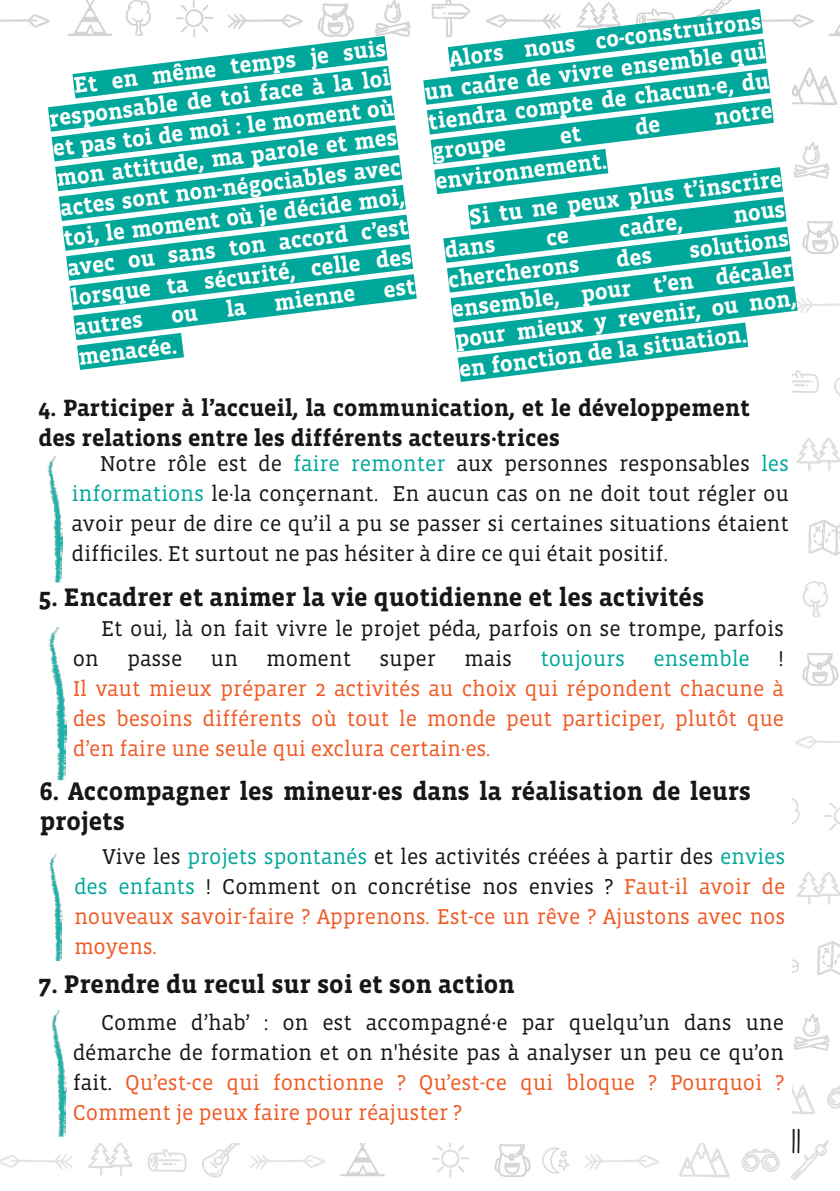
<style>
.page{position:relative;width:840px;height:1191px;background:#fff}
.page>*{position:absolute;margin:0;border:0;box-sizing:border-box;transform-origin:0 0}
.t1{font:30px "DK Lemon Yellow Sun";color:#181715}
.t2{font:700 26px/30px "Vista Slab OT";color:#181715}
.t3{font:700 24px/30px "Vista Slab OT";letter-spacing:-.005em;color:#181715}
.t4{font:700 23px/30px "Vista Slab OT";color:#fff;text-align:justify}
.t5{font:22px/30px "Vista Slab OT";letter-spacing:-.005em;color:#181715;text-align:justify}
.t6{font:22px/30px "Vista Slab OT";letter-spacing:-.005em;color:#f05a24;text-align:justify}
.t7{font:22px "Vista Slab OT";letter-spacing:-.005em;color:#00a89c}
.s1{color:#00a89c}
.s2{font-size:24px}
.s3{color:#181715}
.s4{color:#f05a24}
</style>
<div class="page">
<img style="left:0;top:0;width:839px;height:1180px">
<div style="left:0;top:57px;width:791px;height:1085px;background:#fff"></div>
<hr style="left:0;top:47px;width:2px;height:1086px;background:#fff">
<svg style="left:48px;top:36px;width:368px;height:334px"></svg>
<img style="left:47px;top:456px;width:16px;height:126px">
<img style="left:48px;top:627px;width:19px;height:153px">
<img style="left:49px;top:854px;width:14px;height:107px">
<img style="left:51px;top:1010px;width:16px;height:126px">
<svg style="left:423px;top:9px;width:374px;height:373px"></svg>
<p class="t4" style="left:44px;top:75px;width:344px;text-indent:29px;rotate:-7deg">Et en même temps je suis responsable de toi face à la loi et pas toi de moi : le moment où mon attitude, ma parole et mes actes sont non-négociables avec toi, le moment où je décide moi, avec ou sans ton accord c’est lorsque ta sécurité, celle des autres ou la mienne est menacée.</p>
<p class="t4" style="left:419px;top:48px;width:344px;text-indent:28px;rotate:-7deg">Alors nous co-construirons un cadre de vivre ensemble qui tiendra compte de chacun·e, du groupe</p>
<p class="t4" style="left:712px;top:103px;width:60px;rotate:-7deg">notre</p>
<p class="t4" style="left:433px;top:167px;width:174px;rotate:-7deg">environnement.</p>
<p class="t4" style="left:439px;top:206px;width:344px;text-indent:28px;rotate:-7deg">Si tu ne peux plus t’inscrire dans</p>
<p class="t4" style="left:731px;top:200px;width:54px;rotate:-7deg">nous</p>
<p class="t4" style="left:617px;top:214px;width:65px;rotate:-7deg">cadre,</p>
<p class="t4" style="left:446px;top:266px;width:344px;text-indent:242px;rotate:-7deg">solutions ensemble, pour t’en décaler pour mieux y revenir, ou non, en fonction de la situation.</p>
<p class="t4" style="left:446px;top:265px;width:133px;rotate:-7deg">chercherons</p>
<p class="t3" style="left:38px;top:393px;width:712px">4. Participer à l’accueil, la communication, et le développement des relations entre les différents acteurs·trices</p>
<p class="t5" style="left:71px;top:448px;width:718px;text-indent:28px">Notre rôle est de <span class="s1">faire remonter</span> aux personnes responsables <span class="s1">les informations</span> le·la conçernant. En aucun cas on ne doit tout régler ou avoir peur de dire ce qu’il a pu se passer si certaines situations étaient difficiles. Et surtout ne pas hésiter à dire ce qui était positif.</p>
<p class="t2" style="left:38px;top:582px;width:667px">5. Encadrer et animer la vie quotidienne et les activités</p>
<p class="t5" style="left:101px;top:614px;width:684px">Et oui, là on fait vivre le projet péda, parfois on se trompe, parfois</p>
<p class="t5" style="left:73px;top:644px;width:28px">on</p>
<p class="t5" style="left:127px;top:644px;width:57px">passe</p>
<p class="t5" style="left:210px;top:644px;width:29px">un</p>
<p class="t5" style="left:266px;top:644px;width:86px">moment</p>
<p class="t5" style="left:379px;top:644px;width:58px">super</p>
<p class="t5" style="left:464px;top:644px;width:49px">mais</p>
<p class="t7" style="left:540px;top:647px;width:86px">toujours</p>
<p class="t7" style="left:653px;top:647px;width:98px">ensemble</p>
<p class="t5" style="left:777px;top:644px;width:8px">!</p>
<p class="t6" style="left:73px;top:674px;width:712px">Il vaut mieux préparer 2 activités au choix qui répondent chacune à des besoins différents où tout le monde peut participer, plutôt que d’en faire une seule qui exclura certain·es.</p>
<p class="t2" style="left:40px;top:776px;width:712px">6. Accompagner les mineur<span class="s2">·</span>es dans la réalisation de leurs projets</p>
<p class="t6" style="left:74px;top:841px;width:712px;text-indent:28px"><span class="s3">Vive les</span> <span class="s1">projets spontanés</span> <span class="s3">et les activités créées à partir des</span> <span class="s1">envies des enfants</span> <span class="s3">! Comment on concrétise nos envies ?</span> Faut-il avoir de nouveaux savoir-faire ? Apprenons. Est-ce un rêve ? Ajustons avec nos moyens.</p>
<p class="t2" style="left:38px;top:969px;width:477px">7. Prendre du recul sur soi et son action</p>
<p class="t5" style="left:73px;top:1007px;width:712px;text-indent:28px">Comme d’hab’ : on est accompagné<span class="s2">·</span>e par quelqu’un dans une démarche de formation et on n'hésite pas à analyser un peu ce qu’on fait. <span class="s4">Qu’est-ce qui fonctionne ? Qu’est-ce qui bloque ? Pourquoi ?<br>Comment je peux faire pour réajuster ?</span></p>
<h1 class="t1" style="left:790px;top:1124px;width:12px">11</h1>
</div>
